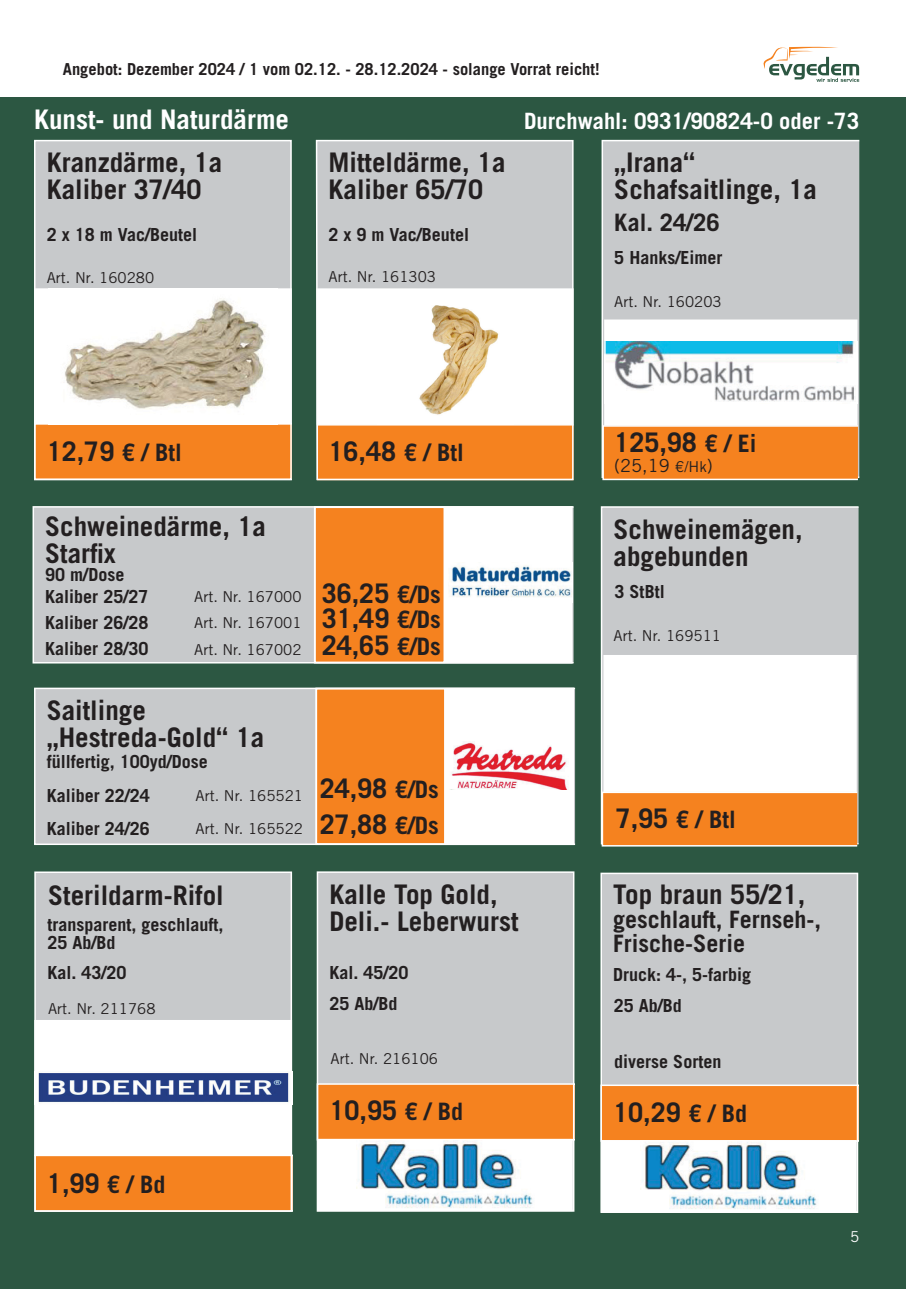
<style>
.page{position:relative;width:906px;height:1289px;background:#fff}
.page>*{position:absolute;margin:0;border:0;box-sizing:border-box;transform-origin:0 0}
.t1{font:700 27px/27px "Trade Gothic LT Std";color:#231f20}
.t2{font:700 27px "Trade Gothic LT Std";color:#fff}
.t3{font:700 24px/24px "Trade Gothic LT Std";color:#231f20}
.t4{font:700 22.5px "Trade Gothic LT Std";color:#fff}
.t5{font:700 18px/22.4px "Trade Gothic LT Std";color:#231f20}
.t6{font:18px "Trade Gothic LT Std";color:#231f20}
.t7{font:700 16.5px "Trade Gothic LT Std";color:#231f20}
.t8{font:15px "Trade Gothic LT Std";color:#231f20}
.t9{font:15px "Trade Gothic LT Std";color:#fff}
.s1{font-size:24px}
.s2{font-size:15px}
.s3{font-size:27px}
</style>
<div class="page">
<div style="left:0;top:98px;width:906px;height:1190px;background:#2c5742"></div>
<svg style="left:763px;top:46px;width:96px;height:36px"></svg>
<div style="left:35px;top:141px;width:256px;height:338px;background:#c7c9cb"></div>
<div style="left:37px;top:424px;width:252px;height:53px;background:#f5821f"></div>
<div style="left:34px;top:140px;width:258px;height:340px;border:2px solid #fff"></div>
<div style="left:35px;top:289px;width:256px;height:134px;background:#fff"></div>
<img style="left:65px;top:298px;width:200px;height:111px">
<div style="left:34px;top:288px;width:258px;height:136px;border:2px solid #fff"></div>
<svg style="left:315px;top:139px;width:259px;height:342px;background:#d2b79f"></svg>
<div style="left:317px;top:289px;width:256px;height:135px;background:#fff"></div>
<img style="left:419px;top:305px;width:80px;height:110px">
<div style="left:316px;top:288px;width:257px;height:136px;border:2px solid #fff"></div>
<div style="left:32px;top:506px;width:281px;height:158px;background:#c7c9cb"></div>
<div style="left:313px;top:506px;width:261px;height:158px;background:#fff"></div>
<div style="left:314px;top:506px;width:131px;height:157px;background:#f5821f;border:2px solid #fff"></div>
<img style="left:448px;top:562px;width:124px;height:40px">
<div style="left:317px;top:872px;width:257px;height:338px;background:#c7c9cb"></div>
<div style="left:317px;top:871px;width:257px;height:340px;border:2px solid #fff"></div>
<svg style="left:316px;top:1083px;width:258px;height:128px;background:#d7b492"></svg>
<div style="left:600px;top:506px;width:259px;height:339px;background:#c7c9cb"></div>
<div style="left:601px;top:791px;width:257px;height:55px;background:#f5821f;border:2px solid #fff"></div>
<div style="left:603px;top:655px;width:253px;height:136px;background:#fff"></div>
<div style="left:601px;top:139px;width:259px;height:340px;background:#c7c9cb"></div>
<div style="left:602px;top:425px;width:256px;height:55px;background:#f5821f;border:2px solid #fff"></div>
<div style="left:605px;top:320px;width:251px;height:105px;background:#fff"></div>
<img style="left:607px;top:341px;width:247px;height:61px">
<div style="left:604px;top:319px;width:253px;height:106px;border:2px solid #fff"></div>
<div style="left:34px;top:687px;width:542px;height:158px;background:#c7c9cb"></div>
<svg style="left:315px;top:687px;width:260px;height:158px;background:#eef1f0"></svg>
<div style="left:316px;top:688px;width:129px;height:156px;background:#f5821f;border:2px solid #fff"></div>
<div style="left:450px;top:690px;width:122px;height:151px;background:#fff"></div>
<img style="left:452px;top:742px;width:115px;height:47px">
<div style="left:449px;top:689px;width:124px;height:152px;border:2px solid #fff"></div>
<div style="left:35px;top:872px;width:256px;height:338px;background:#c7c9cb"></div>
<div style="left:37px;top:1156px;width:252px;height:52px;background:#f5821f"></div>
<div style="left:34px;top:871px;width:258px;height:340px;border:2px solid #fff"></div>
<div style="left:35px;top:1020px;width:256px;height:135px;background:#fff"></div>
<img style="left:38px;top:1071px;width:251px;height:32px">
<div style="left:34px;top:1019px;width:258px;height:137px;border:2px solid #fff"></div>
<div style="left:601px;top:873px;width:256px;height:339px;background:#c7c9cb"></div>
<div style="left:600px;top:872px;width:258px;height:340px;border:2px solid #fff"></div>
<svg style="left:600px;top:1084px;width:258px;height:129px;background:#d8b593"></svg>
<p class="t7" style="left:63px;top:59px;width:538px">Angebot: Dezember 2024 / 1 vom 02.12. - 28.12.2024 - solange Vorrat reicht!</p>
<p class="t2" style="left:34px;top:103px;width:256px">Kunst- und Naturdärme</p>
<p class="t4" style="left:524px;top:107px;width:337px">Durchwahl: 0931/90824-0 oder -73</p>
<p class="t1" style="left:47px;top:149px;width:177px">Kranzdärme, 1a<br>Kaliber 37/40</p>
<p class="t5" style="left:47px;top:223px;width:152px">2 x 18 m Vac/Beutel</p>
<p class="t8" style="left:47px;top:268px;width:109px">Art. Nr. 160280</p>
<p class="t1" style="left:328px;top:148px;width:179px">Mitteldärme, 1a<br>Kaliber 65/70</p>
<p class="t5" style="left:328px;top:223px;width:142px">2 x 9 m Vac/Beutel</p>
<p class="t8" style="left:328px;top:268px;width:109px">Art. Nr. 161303</p>
<p class="t1" style="left:47px;top:437px;width:137px">12,79 <span class="s1">€ / Btl</span></p>
<p class="t1" style="left:328px;top:437px;width:137px">16,48 <span class="s1">€ / Btl</span></p>
<p class="t1" style="left:45px;top:513px;width:222px">Schweinedärme, 1a<br>Starfix</p>
<p class="t5" style="left:45px;top:563px;width:105px">90 m/Dose<br>Kaliber 25/27</p>
<p class="t8" style="left:194px;top:588px;width:109px">Art. Nr. 167000</p>
<p class="t5" style="left:45px;top:610px;width:105px">Kaliber 26/28</p>
<p class="t8" style="left:194px;top:613px;width:109px">Art. Nr. 167001</p>
<p class="t5" style="left:45px;top:637px;width:105px">Kaliber 28/30</p>
<p class="t8" style="left:194px;top:640px;width:109px">Art. Nr. 167002</p>
<p class="t1" style="left:47px;top:696px;width:219px">Saitlinge „Hestreda-Gold“ 1a</p>
<p class="t5" style="left:47px;top:784px;width:105px">Kaliber 22/24</p>
<p class="t8" style="left:196px;top:786px;width:109px">Art. Nr. 165521</p>
<p class="t5" style="left:47px;top:817px;width:105px">Kaliber 24/26</p>
<p class="t8" style="left:196px;top:820px;width:109px">Art. Nr. 165522</p>
<p class="t5" style="left:47px;top:750px;width:163px">füllfertig, 100yd/Dose</p>
<p class="t1" style="left:48px;top:881px;width:177px">Sterildarm-Rifol</p>
<p class="t5" style="left:48px;top:915px;width:178px;line-height:18px">transparent, geschlauft,<br>25 Ab/Bd</p>
<p class="t5" style="left:48px;top:960px;width:81px">Kal. 43/20</p>
<p class="t8" style="left:48px;top:999px;width:109px">Art. Nr. 211768</p>
<p class="t1" style="left:322px;top:567px;width:121px;line-height:52.2px">36,25 <span class="s1">€/Ds<br></span>24,65 <span class="s1">€/Ds</span></p>
<p class="t1" style="left:322px;top:604px;width:121px">31,49 <span class="s1">€/Ds</span></p>
<p class="t1" style="left:320px;top:774px;width:121px">24,98 <span class="s1">€/Ds</span></p>
<p class="t1" style="left:320px;top:810px;width:121px">27,88 <span class="s1">€/Ds</span></p>
<p class="t1" style="left:329px;top:880px;width:190px">Kalle Top Gold,<br>Deli.- Leberwurst</p>
<p class="t5" style="left:329px;top:961px;width:81px">Kal. 45/20</p>
<p class="t5" style="left:329px;top:992px;width:70px">25 Ab/Bd</p>
<p class="t8" style="left:330px;top:1049px;width:109px">Art. Nr. 216106</p>
<p class="t1" style="left:329px;top:1096px;width:135px">10,95 <span class="s1">€ / Bd</span></p>
<p class="t1" style="left:47px;top:1169px;width:120px">1,99 <span class="s1">€ / Bd</span></p>
<p class="t1" style="left:614px;top:149px;width:204px">„Irana“<br>Schafsaitlinge, 1a</p>
<p class="t3" style="left:614px;top:210px;width:107px">Kal. 24/26</p>
<p class="t5" style="left:614px;top:246px;width:109px">5 Hanks/Eimer</p>
<p class="t8" style="left:614px;top:292px;width:109px">Art. Nr. 160203</p>
<p class="t1" style="left:614px;top:429px;width:144px">125,98 <span class="s1">€ / Ei</span></p>
<p class="t6" style="left:614px;top:455px;width:100px">(25,19 <span class="s2">€/Hk</span>)</p>
<p class="t1" style="left:613px;top:515px;width:191px">Schweinemägen, abgebunden</p>
<p class="t5" style="left:614px;top:580px;width:52px">3 StBtl</p>
<p class="t8" style="left:613px;top:626px;width:109px">Art. Nr. 169511</p>
<p class="t3" style="left:615px;top:807px;width:122px"><span class="s3">7,95</span> € / Btl</p>
<p class="t1" style="left:613px;top:880px;width:194px">Top braun 55/21,</p>
<p class="t3" style="left:613px;top:907px;width:209px">geschlauft, Fernseh-,<br>Frische-Serie</p>
<p class="t5" style="left:613px;top:962px;width:139px">Druck: 4-, 5-farbig</p>
<p class="t5" style="left:613px;top:994px;width:70px">25 Ab/Bd</p>
<p class="t5" style="left:614px;top:1049px;width:108px">diverse Sorten</p>
<p class="t1" style="left:613px;top:1098px;width:135px">10,29 <span class="s1">€ / Bd</span></p>
<p class="t9" style="left:850px;top:1227px;width:11px">5</p>
</div>
